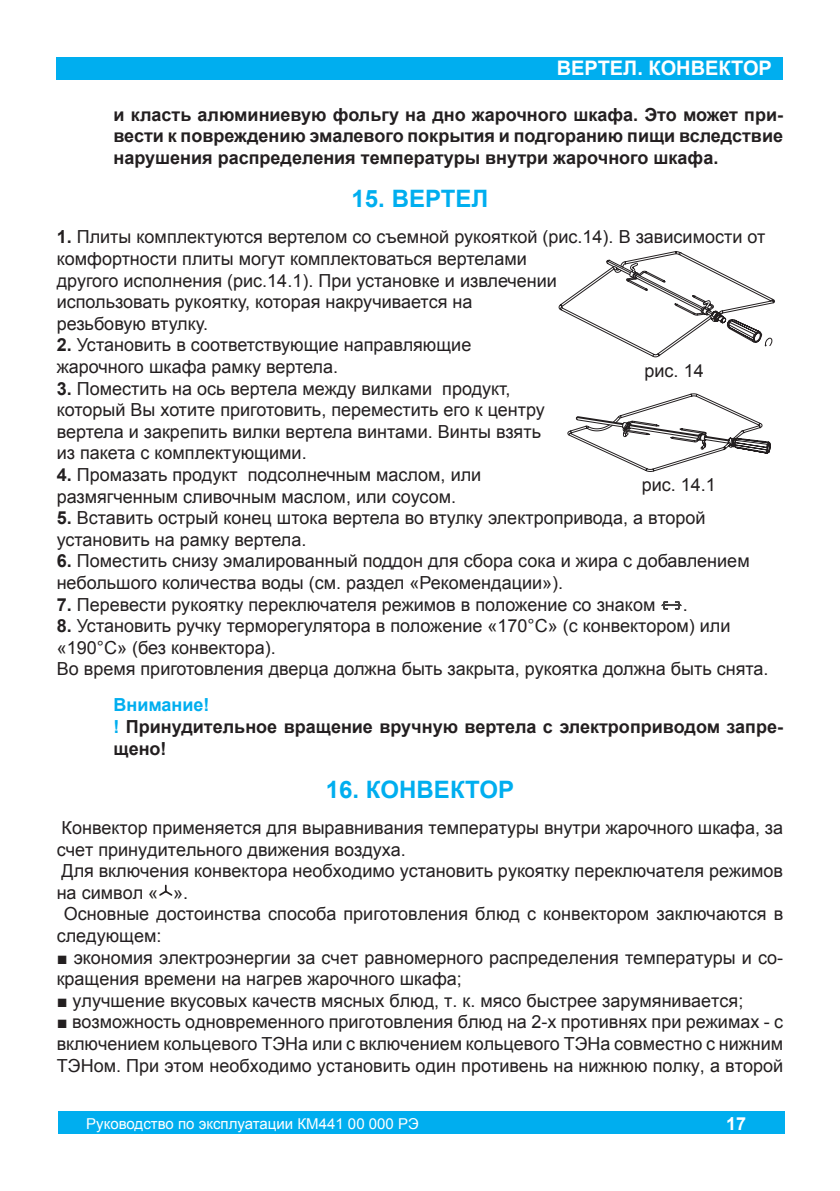
<style>
.page{position:relative;width:840px;height:1191px;background:#fff}
.page>*{position:absolute;margin:0;border:0;box-sizing:border-box;transform-origin:0 0}
.t1{font:700 24px "Arial";color:#00aeef}
.t2{font:700 20px "Arial";color:#fff}
.t3{font:18px/21.6px "Arial";color:#231f20}
.t4{font:700 18px/21.6px "Arial";color:#231f20;text-align:justify}
.t5{font:700 18px "Arial";color:#fff}
.t6{font:15px "Arial";color:#fff}
.s1{font-weight:700}
.s2{color:#00aeef}
</style>
<div class="page">
<div style="left:58px;top:1111px;width:725px;height:23px;background:#00aeef"></div>
<div style="left:57px;top:57px;width:725px;height:22px;background:#00aeef"></div>
<svg style="left:661px;top:601px;width:20px;height:8px"></svg>
<svg style="left:159px;top:884px;width:14px;height:12px"></svg>
<svg style="left:558px;top:251px;width:216px;height:106px"></svg>
<svg style="left:567px;top:393px;width:203px;height:79px"></svg>
<p class="t2" style="left:556px;top:55px;width:29px">Вертел</p>
<p class="t2" style="left:637px;top:55px;width:38px">. Конвектор</p>
<p class="t4" style="left:113px;top:104px;width:671px">и класть алюминиевую фольгу на дно жарочного шкафа. Это может при&shy;вести к повреждению эмалевого покрытия и подгоранию пищи вследствие нарушения распределения температуры внутри жарочного шкафа.</p>
<h1 class="t1" style="left:351px;top:183px;width:57px">15. вертел</h1>
<p class="t3" style="left:57px;top:226px;width:709px"><span class="s1">1.</span> Плиты комплектуются вертелом со съемной рукояткой (рис.14). В зависимости от комфортности плиты могут комплектоваться вертелами<br>другого исполнения (рис.14.1). При установке и извлечении<br>использовать рукоятку, которая накручивается на<br>резьбовую втулку.</p>
<p class="t3" style="left:57px;top:334px;width:416px"><span class="s1">2.</span> Установить в соответствующие направляющие жарочного шкафа рамку вертела.</p>
<p class="t3" style="left:57px;top:377px;width:489px"><span class="s1">3.</span> Поместить на ось вертела между вилками продукт, который Вы хотите приготовить, переместить его к центру вертела и закрепить вилки вертела винтами. Винты взять из пакета с комплектующими.</p>
<p class="t3" style="left:57px;top:464px;width:426px"><span class="s1">4.</span> Промазать продукт подсолнечным маслом, или размягченным сливочным маслом, или соусом.</p>
<p class="t3" style="left:57px;top:507px;width:650px"><span class="s1">5.</span> Вставить острый конец штока вертела во втулку электропривода, а второй установить на рамку вертела.</p>
<p class="t3" style="left:57px;top:550px;width:694px"><span class="s1">6.</span> Поместить снизу эмалированный поддон для сбора сока и жира с добавлением небольшого количества воды (см. раздел «Рекомендации»).</p>
<p class="t3" style="left:57px;top:593px;width:600px"><span class="s1">7.</span> Перевести рукоятку переключателя режимов в положение со знаком</p>
<p class="t3" style="left:682px;top:593px;width:7px">.</p>
<p class="t3" style="left:57px;top:615px;width:712px"><span class="s1">8.</span> Установить ручку терморегулятора в положение «170°C» (с конвектором) или «190°C» (без конвектора).<br>Во время приготовления дверца должна быть закрыта, рукоятка должна быть снята.</p>
<p class="t4" style="left:113px;top:695px;width:670px;text-align:left"><span class="s2">Внимание!<br>!</span> Принудительное вращение вручную вертела с электроприводом запре&shy;щено!</p>
<h1 class="t1" style="left:326px;top:773px;width:73px">16. Конвектор</h1>
<p class="t3" style="left:61px;top:817px;width:722px">Конвектор применяется для выравнивания температуры внутри жарочного шкафа, за</p>
<p class="t3" style="left:57px;top:838px;width:350px">счет принудительного движения воздуха.</p>
<p class="t3" style="left:61px;top:860px;width:722px">Для включения конвектора необходимо установить рукоятку переключателя режимов</p>
<p class="t3" style="left:57px;top:881px;width:133px">на символ « ».</p>
<p class="t3" style="left:64px;top:903px;width:720px">Основные достоинства способа приготовления блюд с конвектором заключаются в</p>
<p class="t3" style="left:57px;top:925px;width:106px">следующем:</p>
<p class="t3" style="left:57px;top:946px;width:727px">■ экономия электроэнергии за счет равномерного распределения температуры и со&shy;кращения времени на нагрев жарочного шкафа;</p>
<p class="t3" style="left:57px;top:989px;width:687px">■ улучшение вкусовых качеств мясных блюд, т. к. мясо быстрее зарумянивается;</p>
<p class="t3" style="left:57px;top:1011px;width:727px;text-align:justify">■ возможность одновременного приготовления блюд на 2-х противнях при режимах - с включением кольцевого ТЭНа или с включением кольцевого ТЭНа совместно с нижним ТЭНом. При этом необходимо установить один противень на нижнюю полку, а второй</p>
<p class="t3" style="left:644px;top:360px;width:61px">рис. 14</p>
<p class="t3" style="left:641px;top:474px;width:76px">рис. 14.1</p>
<p class="t6" style="left:86px;top:1113px;width:334px">Руководство по эксплуатации КM441 00 000 РЭ</p>
<p class="t5" style="left:725px;top:1111px;width:22px">17</p>
</div>
